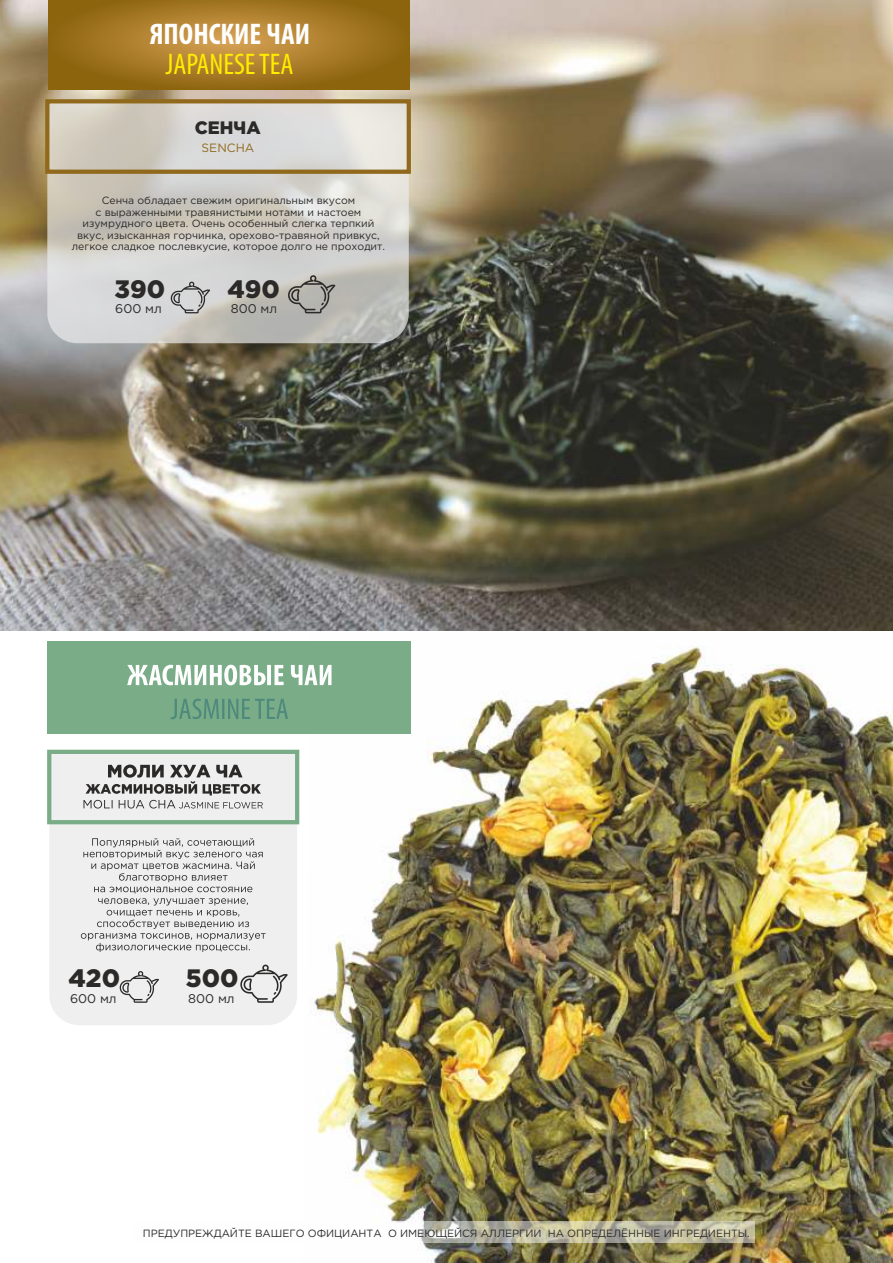
<style>
.page{position:relative;width:893px;height:1263px;background:#fff}
.page>*{position:absolute;margin:0;border:0;box-sizing:border-box;transform-origin:0 0}
.t1{font:700 condensed 30px "Myriad Pro";color:#fefefe}
.t2{font:condensed 30px "Myriad Pro";color:#ffed00}
.t3{font:900 25.2px "Gotham Pro";color:#2b2a29}
.t4{font:900 18px "Gotham Pro";color:#2b2a29}
.t5{font:12.6px "Gotham Pro";color:#2b2a29}
.t6{font:12px "Gotham Pro";color:#90691c}
.t7{font:10.5px/11.6px "Gotham Pro";color:#2b2a29;text-align:center}
</style>
<div class="page">
<img style="left:301px;top:630px;width:592px;height:633px">
<img style="left:0;top:0;width:893px;height:630px">
<svg style="left:47px;top:104px;width:362px;height:239px"></svg>
<div style="left:45px;top:99px;width:366px;height:75px;border:4px solid #90691c"></div>
<svg style="left:48px;top:0;width:362px;height:90px"></svg>
<svg style="left:288px;top:275px;width:47px;height:38px"></svg>
<svg style="left:171px;top:282px;width:39px;height:31px"></svg>
<div style="left:47px;top:641px;width:364px;height:92px;background:#79ac87"></div>
<svg style="left:171px;top:699px;width:117px;height:20px"></svg>
<svg style="left:127px;top:665px;width:205px;height:20px"></svg>
<div style="left:49px;top:755px;width:248px;height:270px;background:#efefef"></div>
<div style="left:47px;top:750px;width:252px;height:74px;border:4px solid #79ac87"></div>
<svg style="left:84px;top:764px;width:179px;height:44px"></svg>
<svg style="left:81px;top:838px;width:185px;height:114px"></svg>
<svg style="left:240px;top:964px;width:48px;height:39px"></svg>
<svg style="left:120px;top:971px;width:39px;height:32px"></svg>
<div style="left:134px;top:1221px;width:621px;height:22px;background:#fefefe;opacity:.5"></div>
<h1 class="t1" style="left:150px;top:22px;width:162px">ЯПОНСКИЕ ЧАИ</h1>
<h1 class="t2" style="left:165px;top:52px;width:130px">JAPANESE TEA</h1>
<h3 class="t4" style="left:195px;top:121px;width:67px">СЕНЧА</h3>
<p class="t6" style="left:202px;top:143px;width:54px">SENCHA</p>
<p class="t7" style="left:72px;top:195px;width:315px">Сенча обладает свежим оригинальным вкусом<br>с выраженными травянистыми нотами и настоем изумрудного цвета. Очень особенный слегка терпкий вкус, изысканная горчинка, орехово-травяной привкус, легкое сладкое послевкусие, которое долго не проходит.</p>
<h2 class="t3" style="left:115px;top:279px;width:52px">390</h2>
<h2 class="t3" style="left:228px;top:279px;width:54px">490</h2>
<p class="t5" style="left:115px;top:304px;width:48px">600 мл</p>
<p class="t5" style="left:231px;top:304px;width:48px">800 мл</p>
<h2 class="t3" style="left:69px;top:969px;width:53px">420</h2>
<h2 class="t3" style="left:186px;top:969px;width:54px">500</h2>
<p class="t5" style="left:70px;top:993px;width:48px">600 мл</p>
<p class="t5" style="left:188px;top:993px;width:48px">800 мл</p>
<p class="t7" style="left:143px;top:1228px;width:608px">ПРЕДУПРЕЖДАЙТЕ ВАШЕГО ОФИЦИАНТА О ИМЕЮЩЕЙСЯ АЛЛЕРГИИ НА ОПРЕДЕЛЁННЫЕ ИНГРЕДИЕНТЫ.</p>
</div>
